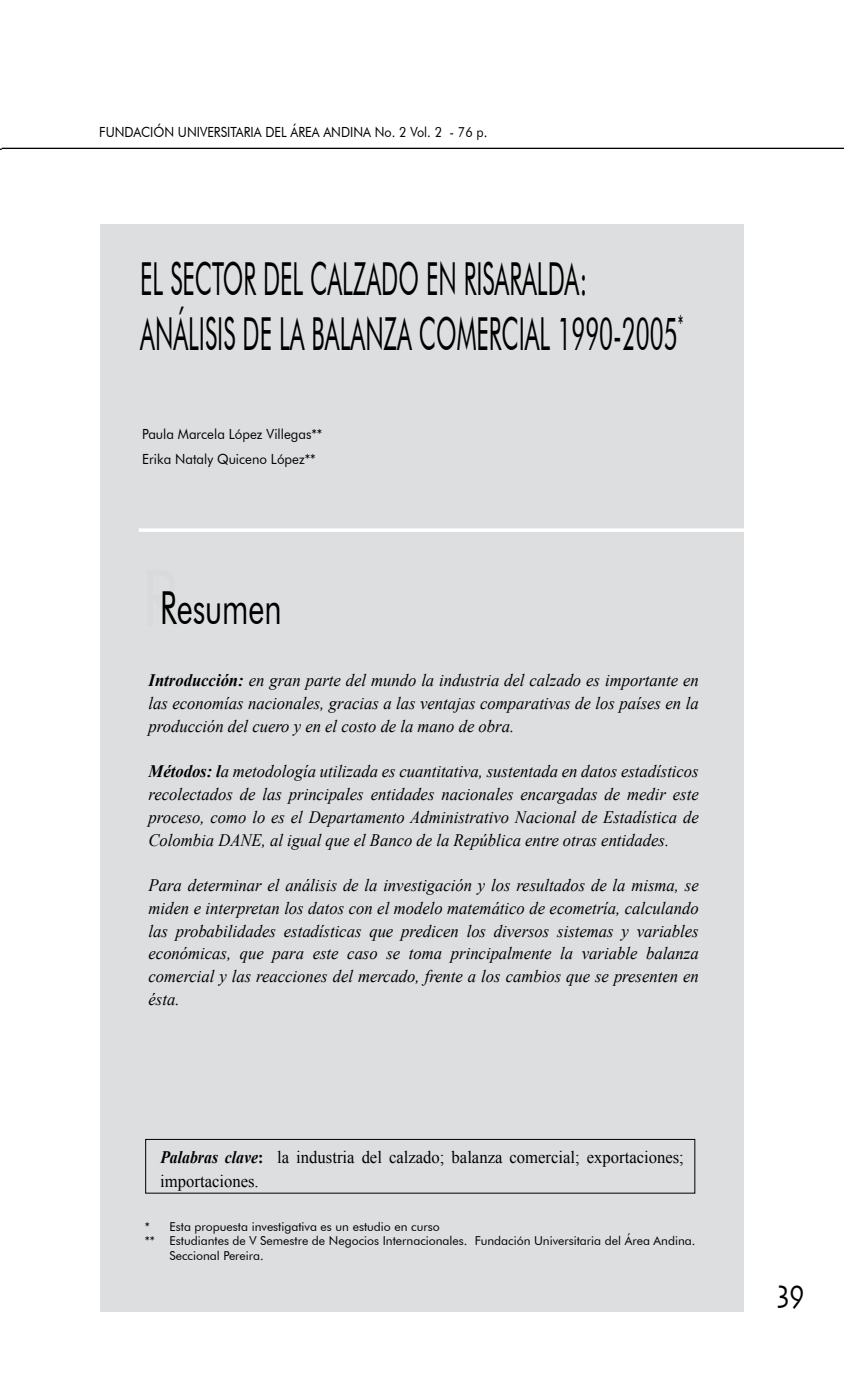
<style>
.page{position:relative;width:844px;height:1385px;background:#fff}
.page>*{position:absolute;margin:0;border:0;box-sizing:border-box;transform-origin:0 0}
.t1{font:45.5px "Futura BT";color:#000;scale:.52 1}
.t2{font:45.5px "Futura BT";color:#000;scale:.68 1}
.t3{font:35px "Skia";color:#000;scale:.75 1}
.t4{font:italic 17.5px/22.8px "Times New Roman";color:#000;text-align:justify;scale:.95 1}
.t5{font:17.5px/23.8px "Times New Roman";color:#000;scale:.95 1}
.t6{font:14px/25.6px "Futura BT";color:#000;scale:.95 1}
.t7{font:14px "Futura BT";color:#000;scale:.9 1}
.t8{font:12.25px "Futura BT";color:#000}
.s1{font-size:78.75px;color:#d9dadb}
.s2{font-weight:700}
.s3{font-weight:700;font-style:italic}
</style>
<div class="page">
<div style="left:100px;top:224px;width:643px;height:1087px;background:#dddedf"></div>
<hr style="left:2px;top:148px;width:841px;height:1px;background:#000">
<hr style="left:139px;top:528px;width:605px;height:4px;background:#fff">
<div style="left:145px;top:1138px;width:550px;height:55px;border:1px solid #000"></div>
<p class="t7" style="left:99px;top:123px;width:432px">FUNDACIÓN UNIVERSITARIA DEL ÁREA ANDINA No. 2 Vol. 2 - 76 p.</p>
<h1 class="t1" style="left:140px;top:251px;width:672px">Elsectordel calzado en Risaralda</h1>
<h1 class="t1" style="left:579px;top:251px;width:16px">:</h1>
<h1 class="t1" style="left:140px;top:306px;width:24px">análisis</h1>
<h1 class="t1" style="left:242px;top:306px;width:474px">de la balanza comercial</h1>
<h1 class="t1" style="left:557px;top:306px;width:244px">1990-2005<sup>*</sup></h1>
<p class="t6" style="left:142px;top:420px;width:191px">Paula Marcela López Villegas**<br>Erika Nataly Quiceno López**</p>
<h1 class="t2" style="left:141px;top:580px;width:208px"><span class="s1">R</span>Resumen</h1>
<p class="t4" style="left:148px;top:668px;width:580px"><span class="s2">Introducción:</span> en gran parte del mundo la industria del calzado es importante en las economías nacionales, gracias a las ventajas comparativas de los países en la producción del cuero y en el costo de la mano de obra.</p>
<p class="t4" style="left:148px;top:759px;width:580px"><span class="s2">Métodos: l</span>a metodología utilizada es cuantitativa, sustentada en datos estadísticos recolectados de las principales entidades nacionales encargadas de medir este proceso, como lo es el Departamento Administrativo Nacional de Estadística de Colombia DANE, al igual que el Banco de la República entre otras entidades.</p>
<p class="t4" style="left:148px;top:873px;width:580px">Para determinar el análisis de la investigación y los resultados de la misma, se miden e interpretan los datos con el modelo matemático de ecometría, calculando las probabilidades estadísticas que predicen los diversos sistemas y variables económicas, que para este caso se toma principalmente la variable balanza comercial y las reacciones del mercado, frente a los cambios que se presenten en ésta.</p>
<p class="t5" style="left:160px;top:1144px;width:552px"><span class="s3">Palabras clave</span><span class="s2">:</span> la industria del calzado; balanza comercial; exportaciones; importaciones.</p>
<p class="t8" style="left:145px;top:1218px;width:296px">* Esta propuesta investigativa es un estudio en curso</p>
<p class="t8" style="left:145px;top:1233px;width:552px">** Estudiantes de V Semestre de Negocios Internacionales. Fundación Universitaria del Área Andina.</p>
<p class="t8" style="left:169px;top:1247px;width:96px">Seccional Pereira.</p>
<h2 class="t3" style="left:777px;top:1270px;width:38px">39</h2>
</div>
